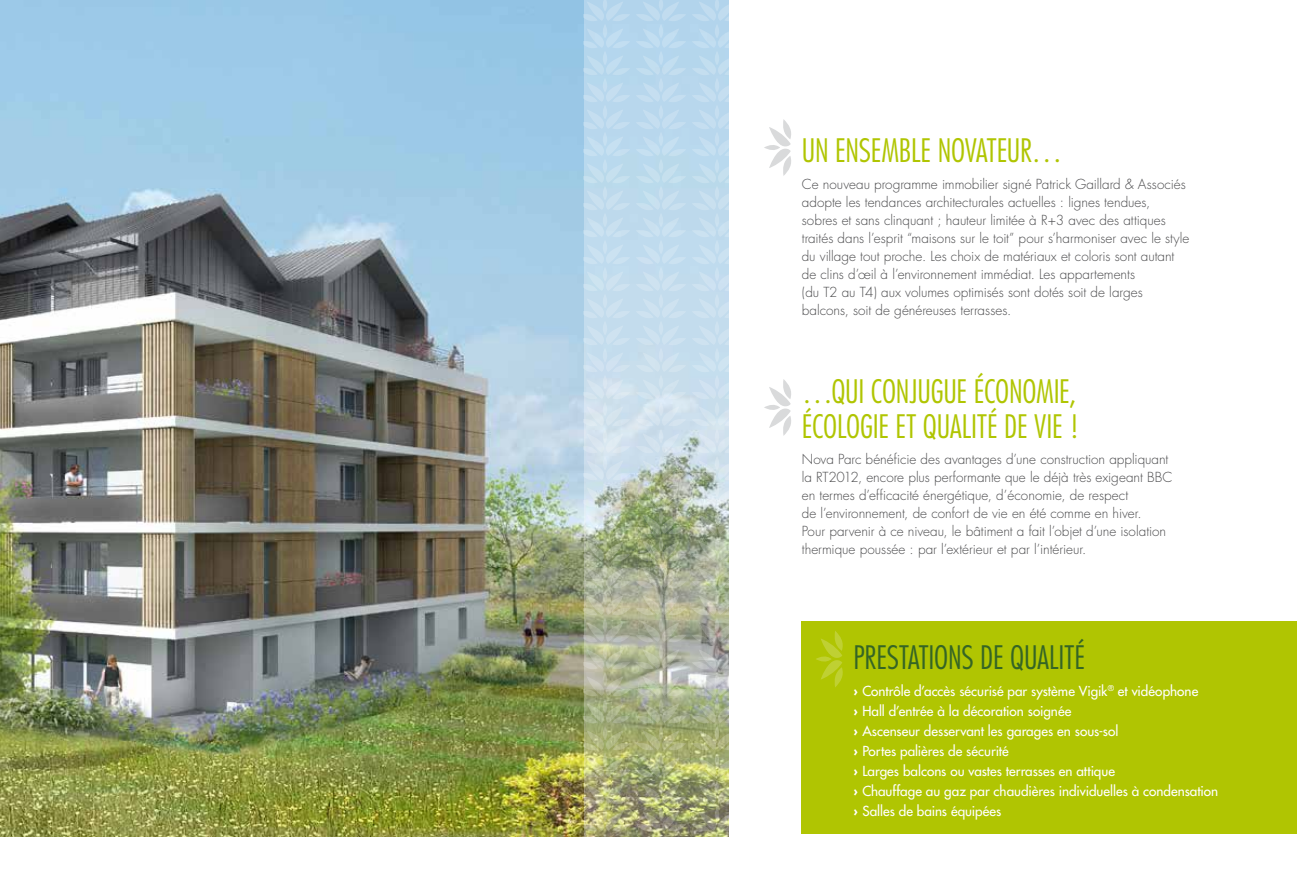
<style>
.page{position:relative;width:1297px;height:893px;background:#fff}
.page>*{position:absolute;margin:0;border:0;box-sizing:border-box;transform-origin:0 0}
.t1{font:300 condensed 31.5px/34.5px "Futura";letter-spacing:-.01em;color:#b0c502}
.t2{font:300 condensed 31.5px "Futura";letter-spacing:-.005em;color:#356525}
.t3{font:300 13.5px/18px "Futura";color:#4b4b4d}
.t4{font:13.5px/20.1px "Futura";color:#fff}
.s1{font-weight:800}
</style>
<div class="page">
<img style="left:0;top:0;width:584px;height:837px">
<hr style="left:1296px;top:138px;width:1px;height:470px;background:#9c9e9f">
<div style="left:802px;top:621px;width:495px;height:213px;background:#b0c502"></div>
<svg style="left:816px;top:631px;width:27px;height:56px"></svg>
<svg style="left:764px;top:379px;width:27px;height:57px"></svg>
<svg style="left:764px;top:119px;width:27px;height:57px"></svg>
<img style="left:584px;top:0;width:145px;height:837px">
<h1 class="t1" style="left:802px;top:133px;width:262px">UN ENSEMBLE NOVATEUR…</h1>
<p class="t3" style="left:802px;top:175px;width:389px">Ce nouveau programme immobilier signé Patrick Gaillard &amp; Associés adopte les tendances architecturales actuelles : lignes tendues, sobres et sans clinquant ; hauteur limitée à R+3 avec des attiques traités dans l’esprit “maisons sur le toit” pour s’harmoniser avec le style du village tout proche. Les choix de matériaux et coloris sont autant de clins d’œil à l’environnement immédiat. Les appartements<br>(du T2 au T4) aux volumes optimisés sont dotés soit de larges balcons, soit de généreuses terrasses.</p>
<h1 class="t1" style="left:802px;top:375px;width:280px">…QUI CONJUGUE ÉCONOMIE,<br>ÉCOLOGIE ET QUALITÉ DE VIE !</h1>
<p class="t3" style="left:802px;top:451px;width:372px">Nova Parc bénéficie des avantages d’une construction appliquant la RT2012, encore plus performante que le déjà très exigeant BBC en termes d’efficacité énergétique, d’économie, de respect<br>de l’environnement, de confort de vie en été comme en hiver.<br>Pour parvenir à ce niveau, le bâtiment a fait l’objet d’une isolation thermique poussée : par l’extérieur et par l’intérieur.</p>
<h1 class="t2" style="left:853px;top:639px;width:233px">PRESTATIONS DE QUALITÉ</h1>
<p class="t4" style="left:853px;top:680px;width:366px"><span class="s1">›</span> Contrôle d’accès sécurisé par système Vigik<sup>®</sup> et vidéophone<br><span class="s1">›</span> Hall d’entrée à la décoration soignée<br><span class="s1">›</span> Ascenseur desservant les garages en sous-sol<br><span class="s1">›</span> Portes palières de sécurité<br><span class="s1">›</span> Larges balcons ou vastes terrasses en attique<br><span class="s1">›</span> Chauffage au gaz par chaudières individuelles à condensation <span class="s1">›</span> Salles de bains équipées</p>
</div>
